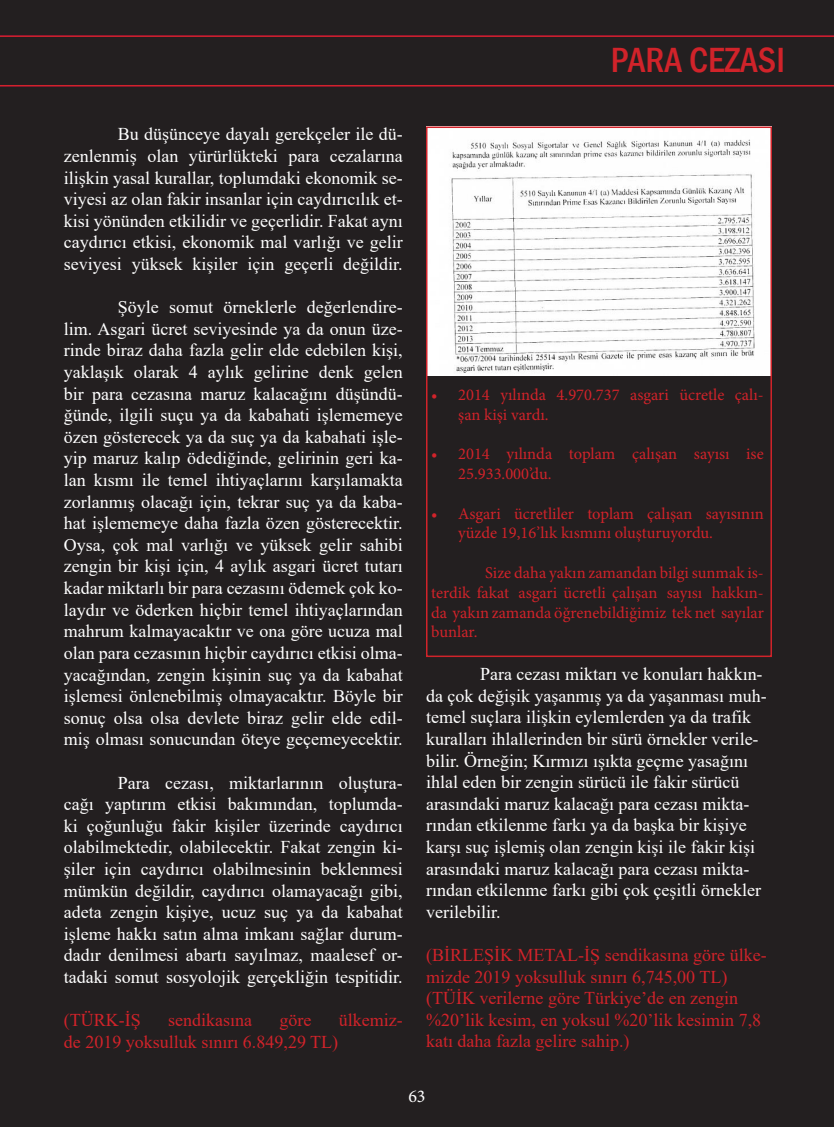
<style>
.page{position:relative;width:834px;height:1127px;background:#fff}
.page>*{position:absolute;margin:0;border:0;box-sizing:border-box;transform-origin:0 0}
.t1{font:500 condensed 36px "Franklin Gothic";color:#d1232a}
.t2{font:18px/21.6px "Times New Roman";color:#fff;text-align:justify}
.t3{font:18px/21.6px "Times New Roman";color:#d1232a}
.t4{font:18px "Minion Pro";color:#fff}
.t5{font:16.5px/19.8px "Minion Pro";color:#d1232a}
</style>
<div class="page">
<div style="left:0;top:0;width:833px;height:1127px;background:#231f20"></div>
<svg style="left:0;top:35px;width:833px;height:52px"></svg>
<img style="left:429px;top:129px;width:339px;height:246px">
<div style="left:426px;top:126px;width:345px;height:531px;border:2px solid #d1232a"></div>
<p class="t2" style="left:64px;top:123px;width:340px;text-indent:54px">Bu düşünceye dayalı gerekçeler ile dü&shy;zenlenmiş olan yürürlükteki para cezalarına ilişkin yasal kurallar, toplumdaki ekonomik se&shy;viyesi az olan fakir insanlar için caydırıcılık et&shy;kisi yönünden etkilidir ve geçerlidir. Fakat aynı caydırıcı etkisi, ekonomik mal varlığı ve gelir seviyesi yüksek kişiler için geçerli değildir.</p>
<p class="t2" style="left:64px;top:296px;width:340px;text-indent:54px">Şöyle somut örneklerle değerlendire&shy;lim. Asgari ücret seviyesinde ya da onun üze&shy;rinde biraz daha fazla gelir elde edebilen kişi, yaklaşık olarak 4 aylık gelirine denk gelen bir para cezasına maruz kalacağını düşündü&shy;ğünde, ilgili suçu ya da kabahati işlememeye özen gösterecek ya da suç ya da kabahati işle&shy;yip maruz kalıp ödediğinde, gelirinin geri ka&shy;lan kısmı ile temel ihtiyaçlarını karşılamakta zorlanmış olacağı için, tekrar suç ya da kaba&shy;hat işlememeye daha fazla özen gösterecektir.<br>Oysa, çok mal varlığı ve yüksek gelir sahibi zengin bir kişi için, 4 aylık asgari ücret tutarı kadar miktarlı bir para cezasını ödemek çok ko&shy;laydır ve öderken hiçbir temel ihtiyaçlarından mahrum kalmayacaktır ve ona göre ucuza mal olan para cezasının hiçbir caydırıcı etkisi olma&shy;yacağından, zengin kişinin suç ya da kabahat işlemesi önlenebilmiş olmayacaktır. Böyle bir sonuç olsa olsa devlete biraz gelir elde edil&shy;miş olması sonucundan öteye geçemeyecektir.</p>
<p class="t2" style="left:64px;top:771px;width:340px;text-indent:54px">Para cezası, miktarlarının oluştura&shy;cağı yaptırım etkisi bakımından, toplumda&shy;ki çoğunluğu fakir kişiler üzerinde caydırıcı olabilmektedir, olabilecektir. Fakat zengin ki&shy;şiler için caydırıcı olabilmesinin beklenmesi mümkün değildir, caydırıcı olamayacağı gibi, adeta zengin kişiye, ucuz suç ya da kabahat işleme hakkı satın alma imkanı sağlar durum&shy;dadır denilmesi abartı sayılmaz, maalesef or&shy;tadaki somut sosyolojik gerçekliğin tespitidir.</p>
<p class="t3" style="left:64px;top:1009px;width:78px">(TÜRK-İŞ</p>
<p class="t3" style="left:168px;top:1009px;width:85px">sendikasına</p>
<p class="t3" style="left:279px;top:1009px;width:33px">göre</p>
<p class="t3" style="left:339px;top:1009px;width:65px">ülkemiz-</p>
<p class="t3" style="left:64px;top:1030px;width:276px">de 2019 yoksulluk sınırı 6.849,29 TL)</p>
<p class="t1" style="left:611px;top:37px;width:175px">PARA CEZASI</p>
<p class="t5" style="left:458px;top:385px;width:307px;text-indent:-27px">• 2014 yılında 4.970.737 asgari ücretle çalı&shy;şan kişi vardı.</p>
<p class="t5" style="left:458px;top:444px;width:307px;text-indent:-27px">• 2014 yılında toplam çalışan sayısı ise<br>25.933.000’du.</p>
<p class="t5" style="left:458px;top:503px;width:307px;text-indent:-27px">• Asgari ücretliler toplam çalışan sayısının yüzde 19,16’lık kısmını oluşturuyordu.</p>
<p class="t5" style="left:431px;top:563px;width:334px;text-align:justify;text-indent:54px">Size daha yakın zamandan bilgi sunmak is&shy;terdik fakat asgari ücretli çalışan sayısı hakkın&shy;da yakın zamanda öğrenebildiğimiz tek net sayılar bunlar.</p>
<p class="t2" style="left:426px;top:663px;width:342px;text-align:left;text-indent:54px">Para cezası miktarı ve konuları hakkın&shy;da çok değişik yaşanmış ya da yaşanması muh&shy;temel suçlara ilişkin eylemlerden ya da trafik kuralları ihlallerinden bir sürü örnekler verile&shy;bilir. Örneğin; Kırmızı ışıkta geçme yasağını ihlal eden bir zengin sürücü ile fakir sürücü arasındaki maruz kalacağı para cezası mikta&shy;rından etkilenme farkı ya da başka bir kişiye karşı suç işlemiş olan zengin kişi ile fakir kişi arasındaki maruz kalacağı para cezası mikta&shy;rından etkilenme farkı gibi çok çeşitli örnekler verilebilir.</p>
<p class="t3" style="left:426px;top:943px;width:342px">(BİRLEŞİK METAL-İŞ sendikasına göre ülke&shy;mizde 2019 yoksulluk sınırı 6,745,00 TL)</p>
<p class="t3" style="left:426px;top:987px;width:336px">(TÜİK verilerne göre Türkiye’de en zengin %20’lik kesim, en yoksul %20’lik kesimin 7,8 katı daha fazla gelire sahip.)</p>
<p class="t4" style="left:408px;top:1084px;width:19px">63</p>
</div>
